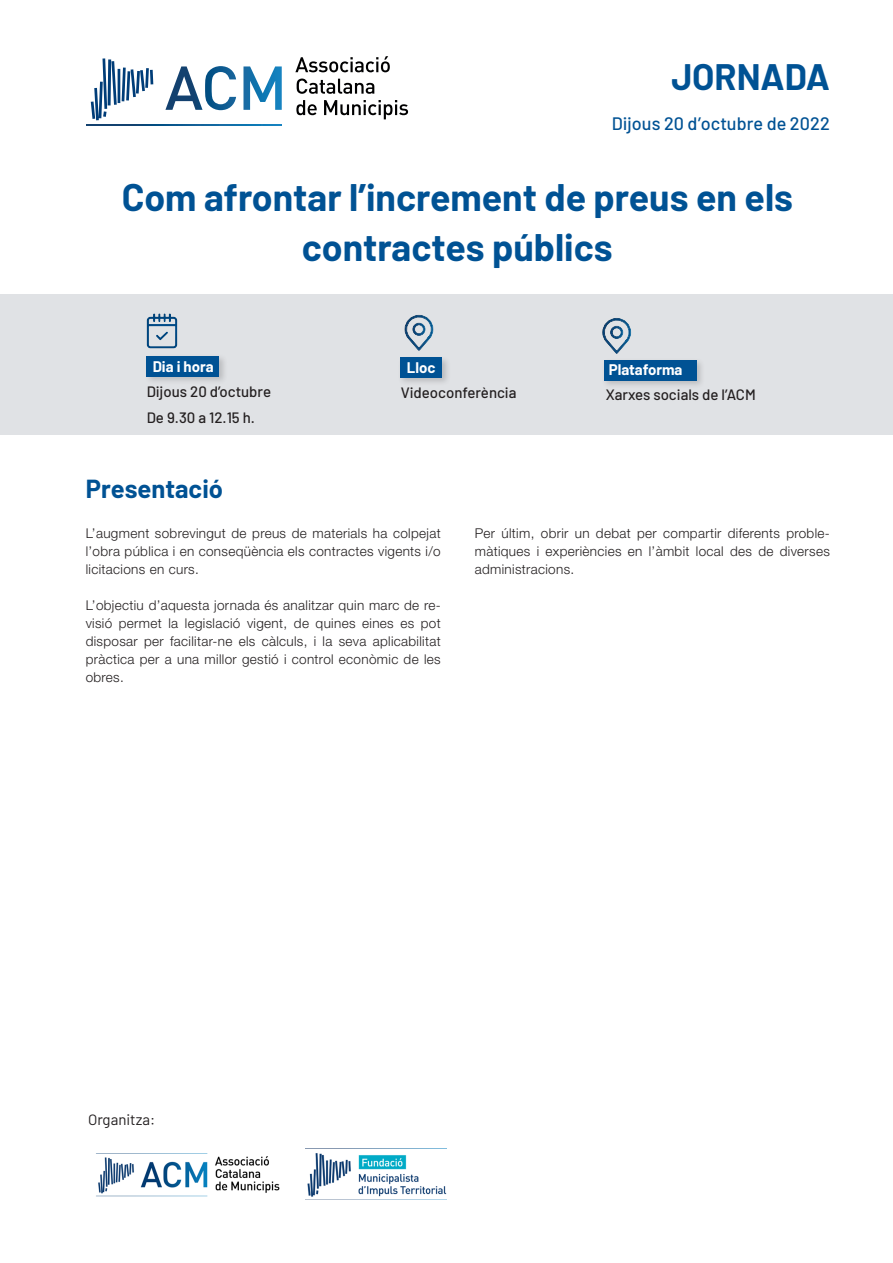
<style>
.page{position:relative;width:893px;height:1263px;background:#fff}
.page>*{position:absolute;margin:0;border:0;box-sizing:border-box;transform-origin:0 0}
.PORTADA_TITOL{font:700 37.5px/49.5px "Barlow";color:#005294;text-align:center}
.PORTADA_TITOL-2{font:700 36px "Barlow";color:#005294}
.PORTADA_TITOL-3{font:700 25.5px "Barlow";color:#005294}
.PORTADA_TITOL-4{font:500 18px "Barlow";letter-spacing:.005em;color:#005294}
.PORTADA_TEXTE_SEGUIT{font:500 15px "Barlow";color:#231f20}
.PORTADA_TEXTE_SEGUIT-2{font:700 15px "Barlow";color:#fff}
.PORTADA_TEXTE_SEGUIT-3{font:15px "Barlow";color:#231f20}
.PORTADA_TEXTE_SEGUIT-4{font:300 13.5px/18px "Helvetica Neue LT Std";letter-spacing:.025em;color:#231f20;text-align:justify}
</style>
<div class="page">
<div style="left:0;top:295px;width:893px;height:140px;background:#e0e2e5"></div>
<div style="left:601px;top:357px;width:104px;height:32px;background:#231f20;opacity:.2"></div>
<div style="left:604px;top:360px;width:92px;height:20px;background:#005294"></div>
<div style="left:397px;top:355px;width:54px;height:32px;background:#231f20;opacity:.2"></div>
<div style="left:400px;top:358px;width:42px;height:20px;background:#005294"></div>
<div style="left:144px;top:353px;width:84px;height:32px;background:#231f20;opacity:.2"></div>
<div style="left:147px;top:356px;width:72px;height:20px;background:#005294"></div>
<div style="left:145px;top:310px;width:33px;height:39px;background:#231f20;opacity:.2"></div>
<div style="left:403px;top:313px;width:31px;height:39px;background:#231f20;opacity:.2"></div>
<svg style="left:91px;top:58px;width:62px;height:62px"></svg>
<svg style="left:87px;top:125px;width:195px;height:1px"></svg>
<svg style="left:165px;top:66px;width:117px;height:44px"></svg>
<svg style="left:295px;top:56px;width:95px;height:16px"></svg>
<svg style="left:297px;top:79px;width:77px;height:15px"></svg>
<svg style="left:296px;top:100px;width:21px;height:15px"></svg>
<svg style="left:324px;top:100px;width:84px;height:19px"></svg>
<img style="left:96px;top:1153px;width:184px;height:44px">
<div style="left:600px;top:316px;width:32px;height:39px;background:#231f20;opacity:.2"></div>
<img style="left:305px;top:1148px;width:141px;height:49px">
<p class="PORTADA_TITOL-2" style="left:671px;top:50px;width:160px">JORNADA</p>
<p class="PORTADA_TITOL-4" style="left:612px;top:110px;width:220px">Dijous 20 d’octubre de 2022</p>
<p class="PORTADA_TITOL" style="left:122px;top:170px;width:673px">Com afrontar l’increment de preus en els contractes públics</p>
<p class="PORTADA_TEXTE_SEGUIT-2" style="left:153px;top:355px;width:62px">Dia i hora</p>
<p class="PORTADA_TEXTE_SEGUIT" style="left:147px;top:381px;width:126px">Dijous 20 d’octubre</p>
<p class="PORTADA_TEXTE_SEGUIT" style="left:147px;top:406px;width:110px">De 9.30 a 12.15 h.</p>
<p class="PORTADA_TITOL-3" style="left:86px;top:470px;width:138px">Presentació</p>
<p class="PORTADA_TEXTE_SEGUIT-2" style="left:407px;top:356px;width:30px">Lloc</p>
<p class="PORTADA_TEXTE_SEGUIT" style="left:401px;top:382px;width:117px">Videoconferència</p>
<p class="PORTADA_TEXTE_SEGUIT-2" style="left:609px;top:358px;width:75px">Plataforma</p>
<p class="PORTADA_TEXTE_SEGUIT" style="left:606px;top:384px;width:151px">Xarxes socials de l’ACM</p>
<p class="PORTADA_TEXTE_SEGUIT-4" style="left:86px;top:524px;width:357px">L’augment sobrevingut de preus de materials ha colpejat l’obra pública i en conseqüència els contractes vigents i/o licitacions en curs.</p>
<p class="PORTADA_TEXTE_SEGUIT-4" style="left:86px;top:596px;width:357px">L’objectiu d’aquesta jornada és analitzar quin marc de re&shy;visió permet la legislació vigent, de quines eines es pot disposar per facilitar-ne els càlculs, i la seva aplicabilitat pràctica per a una millor gestió i control econòmic de les obres.</p>
<p class="PORTADA_TEXTE_SEGUIT-4" style="left:475px;top:524px;width:357px">Per últim, obrir un debat per compartir diferents proble&shy;màtiques i experiències en l’àmbit local des de diverses administracions.</p>
<p class="PORTADA_TEXTE_SEGUIT-3" style="left:88px;top:1109px;width:69px">Organitza:</p>
</div>
